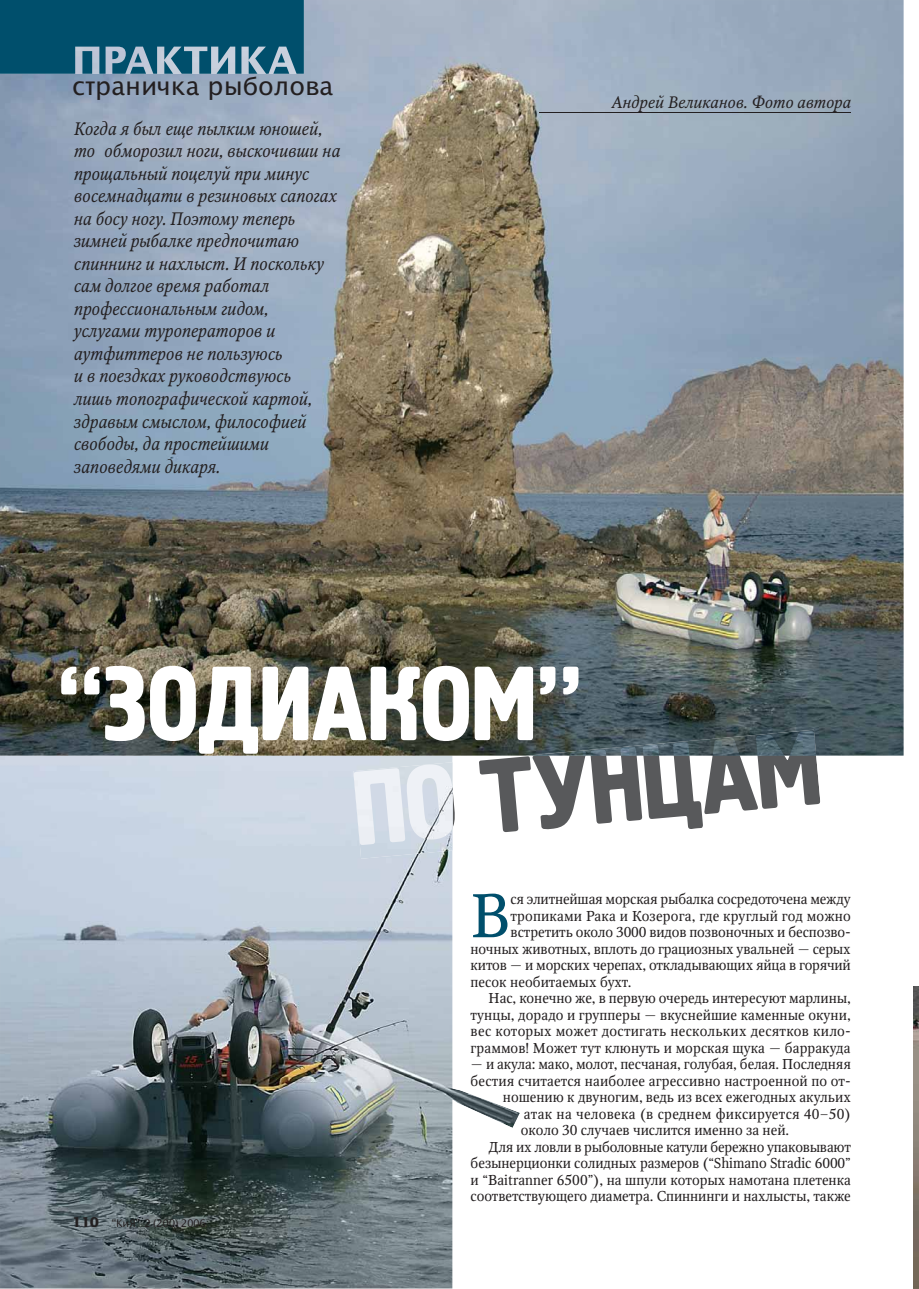
<style>
.page{position:relative;width:919px;height:1289px;background:#fff}
.page>*{position:absolute;margin:0;border:0;box-sizing:border-box;transform-origin:0 0}
.t1{font:105px "Hermes C";letter-spacing:-.015em;color:#fff}
.t2{font:105px "Hermes C";color:#58595b}
.t3{font:61.35px "Octava C";color:#004f6c}
.t4{font:25.5px "Office Type Sans";color:#231f20}
.t5{font:italic 18px/22.5px "Octava C";color:#231f20;scale:.95 1}
.t6{font:italic 16.5px "Octava OSC";color:#231f20}
.t7{font:14.25px "Octava C";letter-spacing:-.005em;color:#231f20}
.t8{font:14.25px "Octava C";letter-spacing:.015em;color:#231f20}
.t9{font:14.25px "Octava C";letter-spacing:.02em;color:#231f20}
.t10{font:10.5px "Office Type Sans";letter-spacing:-.03em;color:#231f20}
.s1{font-weight:700;font-size:13.5px}
</style>
<div class="page">
<img style="left:0;top:755px;width:520px;height:533px">
<img style="left:913px;top:986px;width:5px;height:302px">
<img style="left:0;top:0;width:903px;height:755px">
<img style="left:353px;top:762px;width:99px;height:96px">
<img style="left:353px;top:763px;width:99px;height:82px">
<img style="left:526px;top:729px;width:290px;height:1px">
<img style="left:526px;top:730px;width:290px;height:25px">
<hr style="left:539px;top:112px;width:311px;height:1px;background:#231f20">
<svg style="left:0;top:0;width:304px;height:74px;background:#1a607b"></svg>
<h3 class="t4" style="left:72px;top:76px;width:263px">страничка рыболова</h3>
<p class="t5" style="left:74px;top:119px;width:282px">Когда я был еще пылким юношей, то обморозил ноги, выскочивши на прощальный поцелуй при минус восемнадцати в резиновых сапогах на босу ногу. Поэтому теперь зимней рыбалке предпочитаю спиннинг и нахлыст. И поскольку сам долгое время работал профессиональным гидом,<br>услугами туроператоров и аутфиттеров не пользуюсь<br>и в поездках руководствуюсь<br>лишь топографической картой, здравым смыслом, философией свободы, да простейшими заповедями дикаря.</p>
<p class="t6" style="left:611px;top:96px;width:241px">Андрей Великанов. Фото автора</p>
<h1 class="t1" style="left:56px;top:665px;width:529px">“ЗОДИАКОМ”</h1>
<h1 class="t2" style="left:401px;top:766px;width:420px;rotate:-5deg">О ТУНЦАМ</h1>
<p class="t10" style="left:72px;top:1219px;width:135px"><span class="s1">110</span> “КиЯ” 2 (200) 2006</p>
<h2 class="t3" style="left:470px;top:893px;width:41px">В</h2>
<p class="t7" style="left:510px;top:894px;width:342px">ся элитнейшая морская рыбалка сосредоточена между</p>
<p class="t7" style="left:510px;top:910px;width:342px">тропиками Рака и Козерога, где круглый год можно</p>
<p class="t7" style="left:510px;top:927px;width:342px">встретить около 3000 видов позвоночных и беспозво-</p>
<p class="t7" style="left:470px;top:943px;width:382px">ночных животных, вплоть до грациозных увальней — серых</p>
<p class="t7" style="left:470px;top:960px;width:382px">китов — и морских черепах, откладывающих яйца в горячий</p>
<p class="t7" style="left:470px;top:976px;width:162px">песок необитаемых бухт.</p>
<p class="t7" style="left:488px;top:993px;width:364px">Нас, конечно же, в первую очередь интересуют марлины,</p>
<p class="t7" style="left:470px;top:1009px;width:381px">тунцы, дорадо и групперы — вкуснейшие каменные окуни,</p>
<p class="t8" style="left:470px;top:1026px;width:382px">вес которых может достигать нескольких десятков кило-</p>
<p class="t7" style="left:470px;top:1042px;width:381px">граммов! Может тут клюнуть и морская щука — барракуда</p>
<p class="t7" style="left:470px;top:1059px;width:382px">— и акула: мако, молот, песчаная, голубая, белая. Последняя</p>
<p class="t7" style="left:470px;top:1075px;width:382px">бестия считается наиболее агрессивно настроенной по от-</p>
<p class="t7" style="left:503px;top:1092px;width:349px">ношению к двуногим, ведь из всех ежегодных акульих</p>
<p class="t9" style="left:524px;top:1108px;width:328px">атак на человека (в среднем фиксируется 40–50)</p>
<p class="t7" style="left:521px;top:1125px;width:270px">около 30 случаев числится именно за ней.</p>
<p class="t7" style="left:488px;top:1141px;width:364px">Для их ловли в рыболовные катули бережно упаковывают</p>
<p class="t7" style="left:470px;top:1158px;width:382px">безынерционки солидных размеров (“Shimano Stradic 6000”</p>
<p class="t7" style="left:470px;top:1174px;width:382px">и “Baitranner 6500”), на шпули которых намотана плетенка</p>
<p class="t7" style="left:470px;top:1191px;width:382px">соответствующего диаметра. Спиннинги и нахлысты, также</p>
</div>
